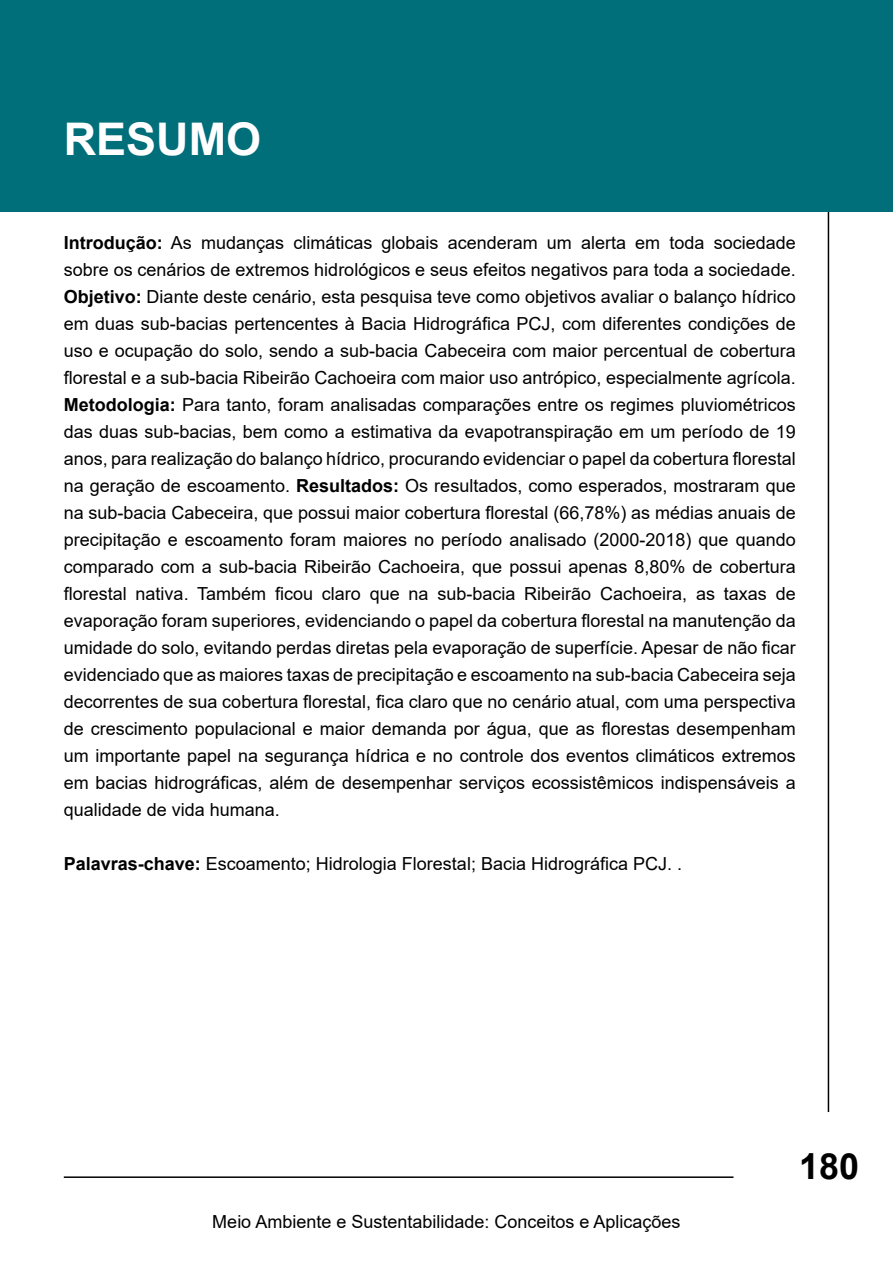
<style>
.page{position:relative;width:893px;height:1263px;background:#fff}
.page>*{position:absolute;margin:0;border:0;box-sizing:border-box;transform-origin:0 0}
.t1{font:700 45px "Arial";color:#fff}
.t2{font:700 36px "Arial";color:#000}
.t3{font:18px/27px "Arial";color:#000;text-align:justify}
.s1{font-weight:700}
</style>
<div class="page">
<hr style="left:828px;top:85px;width:1px;height:1027px;background:#000">
<hr style="left:64px;top:1176px;width:669px;height:2px;background:#000">
<div style="left:0;top:0;width:893px;height:211px;background:#006f7a"></div>
<h1 class="t1" style="left:64px;top:108px;width:199px">RESUMO</h1>
<p class="t3" style="left:64px;top:229px;width:733px"><span class="s1">Introdução:</span> As mudanças climáticas globais acenderam um alerta em toda sociedade sobre os cenários de extremos hidrológicos e seus efeitos negativos para toda a sociedade.<br><span class="s1">Objetivo:</span> Diante deste cenário, esta pesquisa teve como objetivos avaliar o balanço hídrico em duas sub-bacias pertencentes à Bacia Hidrográfica PCJ, com diferentes condições de uso e ocupação do solo, sendo a sub-bacia Cabeceira com maior percentual de cobertura florestal e a sub-bacia Ribeirão Cachoeira com maior uso antrópico, especialmente agrícola.<br><span class="s1">Metodologia:</span> Para tanto, foram analisadas comparações entre os regimes pluviométricos das duas sub-bacias, bem como a estimativa da evapotranspiração em um período de 19 anos, para realização do balanço hídrico, procurando evidenciar o papel da cobertura florestal na geração de escoamento. <span class="s1">Resultados:</span> Os resultados, como esperados, mostraram que na sub-bacia Cabeceira, que possui maior cobertura florestal (66,78%) as médias anuais de precipitação e escoamento foram maiores no período analisado (2000-2018) que quando comparado com a sub-bacia Ribeirão Cachoeira, que possui apenas 8,80% de cobertura florestal nativa. Também ficou claro que na sub-bacia Ribeirão Cachoeira, as taxas de evaporação foram superiores, evidenciando o papel da cobertura florestal na manutenção da umidade do solo, evitando perdas diretas pela evaporação de superfície. Apesar de não ficar evidenciado que as maiores taxas de precipitação e escoamento na sub-bacia Cabeceira seja decorrentes de sua cobertura florestal, fica claro que no cenário atual, com uma perspectiva de crescimento populacional e maior demanda por água, que as florestas desempenham um importante papel na segurança hídrica e no controle dos eventos climáticos extremos em bacias hidrográficas, além de desempenhar serviços ecossistêmicos indispensáveis a qualidade de vida humana.</p>
<p class="t3" style="left:64px;top:850px;width:620px"><span class="s1">Palavras-chave:</span> Escoamento; Hidrologia Florestal; Bacia Hidrográfica PCJ. .</p>
<p class="t3" style="left:212px;top:1208px;width:470px">Meio Ambiente e Sustentabilidade: Conceitos e Aplicações</p>
<h2 class="t2" style="left:799px;top:1141px;width:62px">180</h2>
</div>
